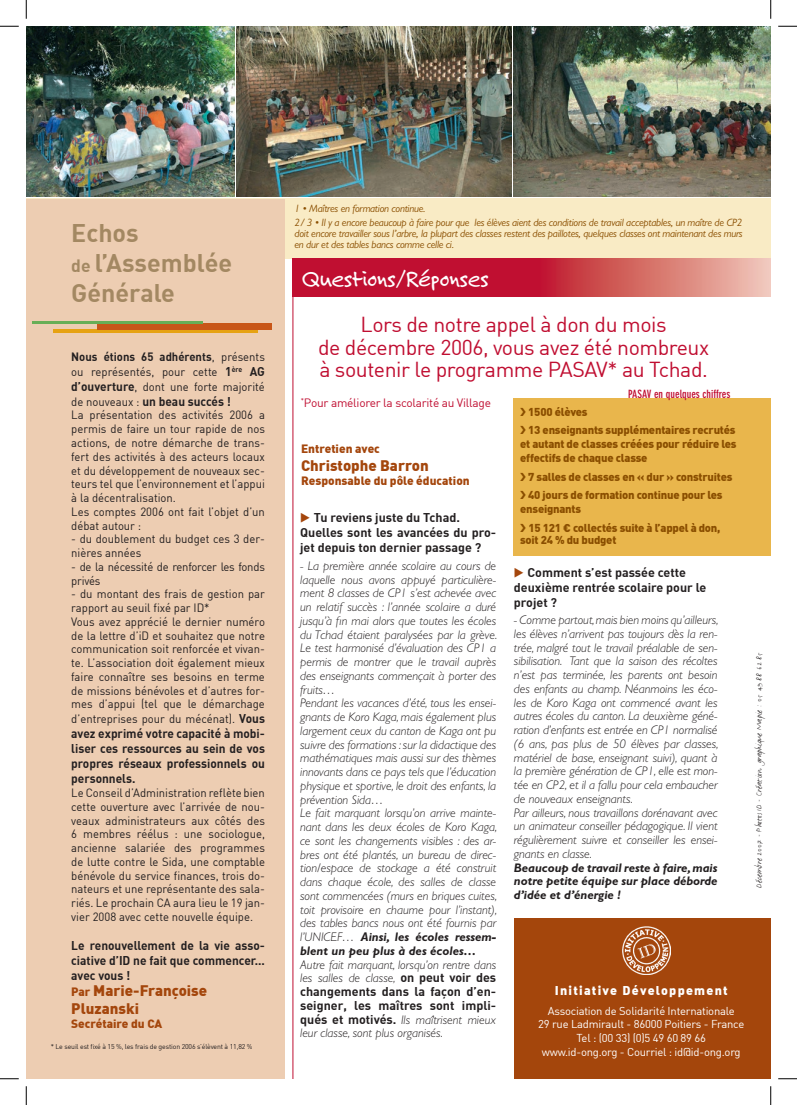
<style>
.page{position:relative;width:797px;height:1105px;background:#fff}
.page>*{position:absolute;margin:0;border:0;box-sizing:border-box;transform-origin:0 0}
.t1{font:700 25px "DIN";color:#a38862}
.t2{font:25px "Marker";color:#fff}
.t3{font:21.25px "DIN";letter-spacing:-.02em;color:#c00e31}
.t4{font:900 15px "DIN";color:#a4460c}
.t5{font:italic 300 12.5px/13.8px "Gill Sans";color:#231f20;text-align:justify}
.t6{font:700 12.5px/15px "DIN";color:#231f20;text-align:justify;scale:.95 1}
.t7{font:700 12.5px/15px "DIN";color:#231f20}
.t8{font:italic 700 12.5px/13.8px "Gill Sans";letter-spacing:-.005em;color:#231f20;text-align:justify}
.t9{font:12.5px "DIN Black Alternate";letter-spacing:.1em;color:#fff}
.t10{font:11.88px/13.8px "DIN";color:#231f20;text-align:justify;scale:.95 1}
.t11{font:900 11.88px "DIN";color:#a4460c}
.t12{font:11.88px/13.8px "DIN";letter-spacing:-.02em;color:#231f20;scale:.95 1}
.t13{font:11.88px "DIN";letter-spacing:-.02em;color:#c00e31}
.t14{font:900 11.25px/13.8px "DIN";letter-spacing:-.02em;color:#8a4e00;text-align:justify}
.t15{font:11.25px "DIN";letter-spacing:-.02em;color:#fff}
.t16{font:700 condensed 11.25px "DIN Neuzeit Grotesk";color:#c00e31}
.t17{font:italic 10.62px/11.2px "Gill Sans";letter-spacing:-.02em;color:#8a4e00;text-align:justify}
.t18{font:10px "FF Justlefthand";color:#231f20}
.t19{font:6.88px "DIN";letter-spacing:-.02em;color:#231f20}
.s1{font-size:17.5px}
.s2{font-weight:700}
.s3{font-weight:700;font-size:12.5px}
.s4{font-weight:400;font-size:11.88px}
.s5{font-size:11.88px}
.s6{font-family:"DIN";font-weight:700;font-style:normal}
.s7{font-family:"Monotype Sorts";font-weight:400}
</style>
<div class="page">
<div style="left:26px;top:199px;width:744px;height:60px;background:#f9ebc5"></div>
<div style="left:514px;top:918px;width:256px;height:161px;background:#a4460c"></div>
<img style="left:622px;top:927px;width:48px;height:48px">
<div style="left:26px;top:199px;width:259px;height:880px;background:#edcdb2"></div>
<svg style="left:292px;top:259px;width:478px;height:37px"></svg>
<hr style="left:292px;top:260px;width:1px;height:819px;background:#c00e31">
<img style="left:514px;top:26px;width:256px;height:170px">
<div style="left:513px;top:398px;width:257px;height:157px;background:#e9b64c"></div>
<hr style="left:53px;top:330px;width:204px;height:3px;background:#e6a213">
<div style="left:97px;top:323px;width:174px;height:7px;background:#c85618"></div>
<hr style="left:32px;top:321px;width:171px;height:2px;background:#68ae56">
<img style="left:236px;top:26px;width:275px;height:170px">
<img style="left:26px;top:26px;width:208px;height:170px">
<svg style="left:0;top:25px;width:19px;height:2px"></svg>
<svg style="left:778px;top:25px;width:19px;height:2px"></svg>
<svg style="left:0;top:1078px;width:19px;height:1px"></svg>
<svg style="left:778px;top:1078px;width:19px;height:1px"></svg>
<svg style="left:25px;top:0;width:2px;height:19px"></svg>
<svg style="left:25px;top:1086px;width:2px;height:19px"></svg>
<svg style="left:770px;top:0;width:1px;height:19px"></svg>
<svg style="left:770px;top:1086px;width:1px;height:19px"></svg>
<p class="t1" style="left:71px;top:217px;width:69px">Echos</p>
<p class="t1" style="left:71px;top:247px;width:162px"><span class="s1">de</span> l’Assemblée</p>
<p class="t1" style="left:71px;top:277px;width:105px">Générale</p>
<p class="t10" style="left:71px;top:349px;width:205px;line-height:15px"><span class="s2">Nous étions 65 adhérents</span>, présents ou représentés, pour cette <span class="s3">1</span><sup>ère</sup> <span class="s3">AG d’ouverture</span>, dont une forte majorité</p>
<p class="t6" style="left:71px;top:393px;width:170px"><span class="s4">de nouveaux :</span> un beau succés !</p>
<p class="t10" style="left:71px;top:408px;width:205px">La présentation des activités 2006 a permis de faire un tour rapide de nos actions, de notre démarche de trans&shy;fert des activités à des acteurs locaux et du développement de nouveaux sec&shy;teurs tel que l’environnement et l’appui à la décentralisation.</p>
<p class="t10" style="left:71px;top:504px;width:205px">Les comptes 2006 ont fait l’objet d’un débat autour :</p>
<p class="t10" style="left:71px;top:532px;width:205px">- du doublement du budget ces 3 der&shy;nières années</p>
<p class="t12" style="left:71px;top:559px;width:205px">- de la nécessité de renforcer les fonds privés</p>
<p class="t10" style="left:71px;top:587px;width:205px">- du montant des frais de gestion par rapport au seuil fixé par ID*</p>
<p class="t10" style="left:71px;top:614px;width:205px">Vous avez apprécié le dernier numéro de la lettre d’iD et souhaitez que notre communication soit renforcée et vivan&shy;te. L’association doit également mieux faire connaître ses besoins en terme de missions bénévoles et d’autres for&shy;mes d’appui (tel que le démarchage</p>
<p class="t10" style="left:71px;top:712px;width:205px">d’entreprises pour du mécénat). <span class="s3">Vous</span></p>
<p class="t6" style="left:71px;top:726px;width:205px">avez exprimé votre capacité à mobi&shy;liser ces ressources au sein de vos propres réseaux professionnels ou personnels.</p>
<p class="t10" style="left:71px;top:786px;width:205px">Le Conseil d’Administration reflète bien cette ouverture avec l’arrivée de nou&shy;veaux administrateurs aux côtés des 6 membres réélus : une sociologue, ancienne salariée des programmes de lutte contre le Sida, une comptable bénévole du service finances, trois do&shy;nateurs et une représentante des sala&shy;riés. Le prochain CA aura lieu le 19 jan&shy;vier 2008 avec cette nouvelle équipe.</p>
<p class="t6" style="left:71px;top:937px;width:205px">Le renouvellement de la vie asso&shy;ciative d’ID ne fait que commencer... avec vous !</p>
<p class="t4" style="left:71px;top:981px;width:137px"><span class="s5">Par</span> Marie-Françoise</p>
<p class="t4" style="left:71px;top:999px;width:69px">Pluzanski</p>
<p class="t11" style="left:71px;top:1016px;width:93px">Secrétaire du CA</p>
<p class="t19" style="left:51px;top:1042px;width:203px">* Le seuil est fixé à 15 %, les frais de gestion 2006 s’élèvent à 11,82 %</p>
<p class="t17" style="left:294px;top:203px;width:133px">1 • Maîtres en formation continue.</p>
<p class="t17" style="left:294px;top:216px;width:449px">2/ 3 • Il y a encore beaucoup à faire pour que les élèves aient des conditions de travail acceptables, un maître de CP2 doit encore travailler sous l’arbre, la plupart des classes restent des paillotes, quelques classes ont maintenant des murs en dur et des tables bancs comme celle ci.</p>
<p class="t2" style="left:302px;top:263px;width:188px">Questions/Réponses</p>
<p class="t3" style="left:360px;top:311px;width:307px">Lors de notre appel à don du mois</p>
<p class="t3" style="left:318px;top:334px;width:393px">de décembre 2006, vous avez été nombreux</p>
<p class="t3" style="left:319px;top:356px;width:390px">à soutenir le programme PASAV* au Tchad.</p>
<p class="t13" style="left:301px;top:395px;width:192px"><sup>*</sup>Pour améliorer la scolarité au Village</p>
<p class="t11" style="left:301px;top:441px;width:80px">Entretien avec</p>
<p class="t4" style="left:301px;top:455px;width:129px">Christophe Barron</p>
<p class="t11" style="left:301px;top:473px;width:170px">Responsable du pôle éducation</p>
<p class="t7" style="left:314px;top:510px;width:148px">Tu reviens juste du Tchad.</p>
<p class="t7" style="left:300px;top:525px;width:197px">Quelles sont les avancées du pro&shy;jet depuis ton dernier passage ?</p>
<p class="t5" style="left:300px;top:559px;width:198px">- La première année scolaire au cours de laquelle nous avons appuyé particulière&shy;ment 8 classes de CP1 s’est achevée avec un relatif succès : l’année scolaire a duré jusqu’à fin mai alors que toutes les écoles du Tchad étaient paralysées par la grève.<br>Le test harmonisé d’évaluation des CP1 a permis de montrer que le travail auprès des enseignants commençait à porter des fruits…</p>
<p class="t5" style="left:300px;top:696px;width:197px">Pendant les vacances d’été, tous les ensei&shy;gnants de Koro Kaga, mais également plus largement ceux du canton de Kaga ont pu suivre des formations : sur la didactique des mathématiques mais aussi sur des thèmes innovants dans ce pays tels que l’éducation physique et sportive, le droit des enfants, la prévention Sida…</p>
<p class="t5" style="left:300px;top:806px;width:198px">Le fait marquant lorsqu’on arrive mainte&shy;nant dans les deux écoles de Koro Kaga, ce sont les changements visibles : des ar&shy;bres ont été plantés, un bureau de direc&shy;tion/espace de stockage a été construit dans chaque école, des salles de classe sont commencées (murs en briques cuites, toit provisoire en chaume pour l’instant), des tables bancs nous ont été fournis par l’UNICEF… <span class="s2">Ainsi, les écoles ressem&shy;blent un peu plus à des écoles…</span></p>
<p class="t5" style="left:300px;top:958px;width:197px">Autre fait marquant, lorsqu’on rentre dans les salles de classe, <span class="s6">on peut voir des changements dans la façon d’en&shy;seigner, les maîtres sont impli&shy;qués et motivés.</span> Ils maîtrisent mieux leur classe, sont plus organisés.</p>
<p class="t16" style="left:628px;top:387px;width:104px">PASAV en quelques chiffres</p>
<p class="t14" style="left:520px;top:404px;width:69px"><span class="s7">á</span> 1500 élèves</p>
<p class="t14" style="left:520px;top:423px;width:218px"><span class="s7">á</span> 13 enseignants supplémentaires recrutés et autant de classes créées pour réduire les effectifs de chaque classe</p>
<p class="t14" style="left:520px;top:469px;width:214px"><span class="s7">á</span> 7 salles de classes en « dur » construites</p>
<p class="t14" style="left:520px;top:488px;width:204px"><span class="s7">á</span> 40 jours de formation continue pour les enseignants</p>
<p class="t14" style="left:520px;top:520px;width:202px"><span class="s7">á</span> 15 121 € collectés suite à l’appel à don,</p>
<p class="t14" style="left:520px;top:533px;width:98px">soit 24 % du budget</p>
<p class="t7" style="left:514px;top:564px;width:194px;text-indent:14px">Comment s’est passée cette deuxième rentrée scolaire pour le projet ?</p>
<p class="t5" style="left:514px;top:613px;width:206px">- Comme partout, mais bien moins qu’ailleurs, les élèves n’arrivent pas toujours dès la ren&shy;trée, malgré tout le travail préalable de sen&shy;sibilisation. Tant que la saison des récoltes n’est pas terminée, les parents ont besoin des enfants au champ. Néanmoins les éco&shy;les de Koro Kaga ont commencé avant les autres écoles du canton. La deuxième géné&shy;ration d’enfants est entrée en CP1 normalisé (6 ans, pas plus de 50 élèves par classes, matériel de base, enseignant suivi), quant à la première génération de CP1, elle est mon&shy;tée en CP2, et il a fallu pour cela embaucher de nouveaux enseignants.</p>
<p class="t5" style="left:514px;top:806px;width:205px">Par ailleurs, nous travaillons dorénavant avec un animateur conseiller pédagogique. Il vient régulièrement suivre et conseiller les ensei&shy;gnants en classe.</p>
<p class="t8" style="left:514px;top:861px;width:205px">Beaucoup de travail reste à faire, mais notre petite équipe sur place déborde d’idée et d’énergie !</p>
<p class="t9" style="left:555px;top:982px;width:174px">Initiative Développement</p>
<p class="t15" style="left:548px;top:1003px;width:188px">Association de Solidarité Internationale</p>
<p class="t15" style="left:538px;top:1017px;width:207px">29 rue Ladmirault - 86000 Poitiers - France</p>
<p class="t15" style="left:576px;top:1031px;width:131px">Tel : (00 33) (0)5 49 60 89 66</p>
<p class="t15" style="left:542px;top:1045px;width:200px">www.id-ong.org - Courriel : id@id-ong.org</p>
<p class="t18" style="left:752px;top:888px;width:237px;rotate:-90deg">Décembre 2007 - Photos ID - Création graphique Mapie : 05 49 88 62 85</p>
</div>
